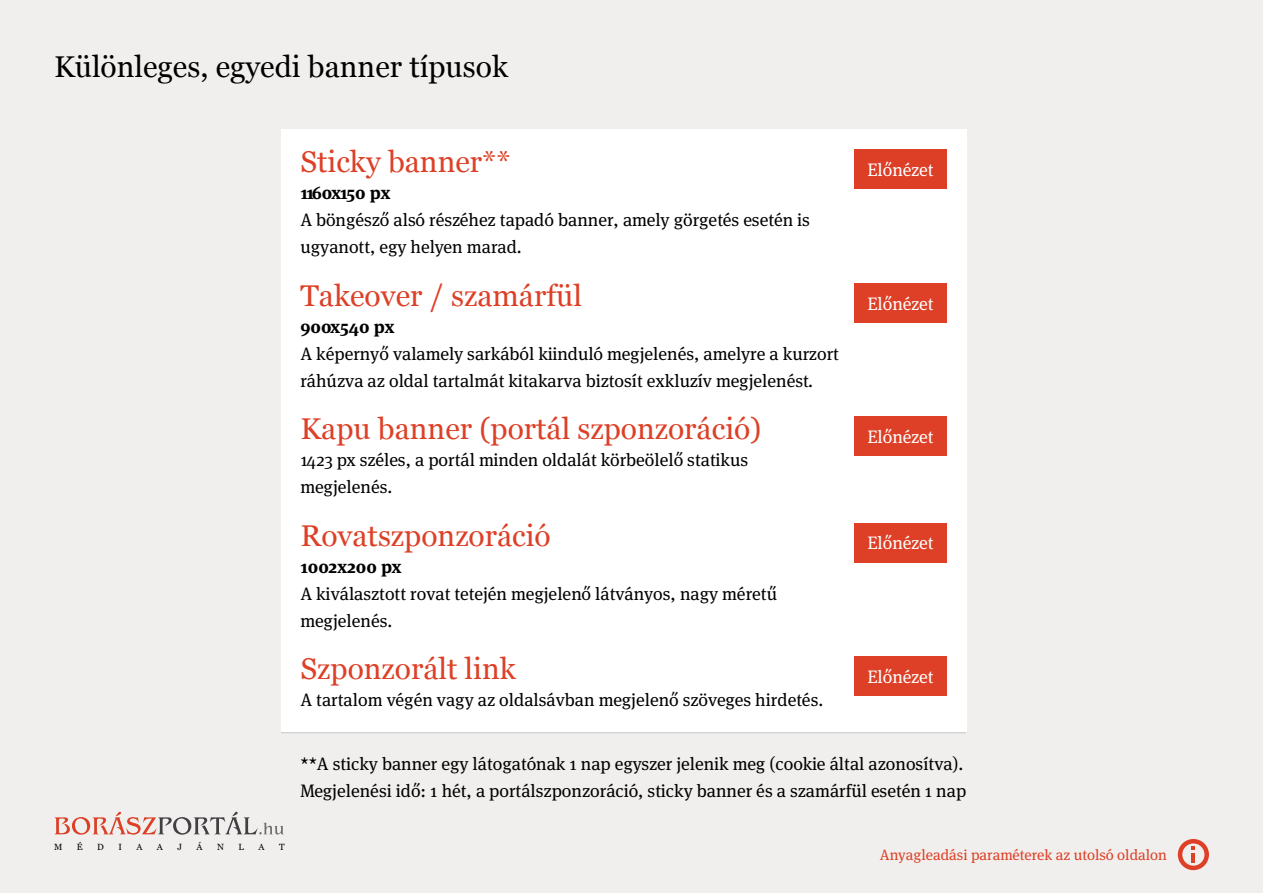
<style>
.page{position:relative;width:1263px;height:893px;background:#f1efed}
.page>*{position:absolute;margin:0;border:0;box-sizing:border-box;transform-origin:0 0}
.t1{font:30px "Georgia";color:#dd4026}
.t2{font:30px "Georgia";color:#000}
.t3{font:18px/27px "FF Meta Serif Pro";color:#000}
.t4{font:18px "FF Meta Serif Pro";color:#fff}
.t5{font:700 18px "FF Meta Serif Pro";color:#000}
.t6{font:700 18px "FF Meta Serif Pro";letter-spacing:-.06em;color:#000}
.t7{font:15px "FF Meta Serif Pro";color:#dd4026}
.t8{font:9px "Georgia";color:#000}
</style>
<div class="page">
<svg style="left:54px;top:812px;width:230px;height:23px"></svg>
<div style="left:281px;top:129px;width:685px;height:604px;background:#fff"></div>
<div style="left:855px;top:150px;width:92px;height:39px;background:#dc3f26"></div>
<div style="left:855px;top:283px;width:92px;height:39px;background:#dd4026"></div>
<div style="left:855px;top:416px;width:92px;height:40px;background:#dd4026"></div>
<div style="left:855px;top:523px;width:92px;height:39px;background:#dd4026"></div>
<div style="left:1178px;top:839px;width:31px;height:31px;border:4px solid #dd4026;border-radius:50%"></div>
<hr style="left:1191px;top:853px;width:4px;height:10px;background:#dd4026">
<svg style="left:1191px;top:846px;width:4px;height:4px"></svg>
<div style="left:855px;top:656px;width:92px;height:40px;background:#dd4026"></div>
<hr style="left:281px;top:732px;width:685px;height:1px;background:#cdcfd1">
<h1 class="t2" style="left:54px;top:48px;width:456px">Különleges, egyedi banner típusok</h1>
<h1 class="t1" style="left:300px;top:144px;width:212px">Sticky banner**</h1>
<p class="t6" style="left:300px;top:179px;width:92px">1160x150 px</p>
<p class="t3" style="left:300px;top:206px;width:511px">A böngésző alsó részéhez tapadó banner, amely görgetés esetén is ugyanott, egy helyen marad.</p>
<h1 class="t1" style="left:300px;top:277px;width:283px">Takeover / szamárfül</h1>
<p class="t5" style="left:300px;top:312px;width:96px">900x540 px</p>
<p class="t3" style="left:300px;top:339px;width:540px">A képernyő valamely sarkából kiinduló megjelenés, amelyre a kurzort ráhúzva az oldal tartalmát kitakarva biztosít exkluzív megjelenést.</p>
<h1 class="t1" style="left:300px;top:411px;width:463px">Kapu banner (portál szponzoráció)</h1>
<p class="t3" style="left:300px;top:446px;width:449px">1423 px széles, a portál minden oldalát körbeölelő statikus megjelenés.</p>
<h1 class="t1" style="left:300px;top:517px;width:252px">Rovatszponzoráció</h1>
<p class="t5" style="left:300px;top:552px;width:103px">1002x200 px</p>
<p class="t3" style="left:300px;top:579px;width:478px">A kiválasztott rovat tetején megjelenő látványos, nagy méretű megjelenés.</p>
<h1 class="t1" style="left:300px;top:651px;width:217px">Szponzorált link</h1>
<p class="t3" style="left:300px;top:685px;width:524px">A tartalom végén vagy az oldalsávban megjelenő szöveges hirdetés.</p>
<p class="t4" style="left:867px;top:157px;width:68px">Előnézet</p>
<p class="t4" style="left:867px;top:290px;width:68px">Előnézet</p>
<p class="t4" style="left:867px;top:424px;width:68px">Előnézet</p>
<p class="t4" style="left:867px;top:530px;width:68px">Előnézet</p>
<p class="t4" style="left:867px;top:664px;width:68px">Előnézet</p>
<p class="t3" style="left:300px;top:749px;width:667px">**A sticky banner egy látogatónak 1 nap egyszer jelenik meg (cookie által azonosítva).<br>Megjelenési idő: 1 hét, a portálszponzoráció, sticky banner és a szamárfül esetén 1 nap</p>
<p class="t8" style="left:54px;top:841px;width:10px">M</p>
<p class="t8" style="left:77px;top:841px;width:7px">é</p>
<p class="t8" style="left:97px;top:841px;width:8px">d</p>
<p class="t8" style="left:118px;top:841px;width:5px">i</p>
<p class="t8" style="left:136px;top:841px;width:8px">a</p>
<p class="t8" style="left:157px;top:841px;width:8px">a</p>
<p class="t8" style="left:177px;top:841px;width:6px">j</p>
<p class="t8" style="left:197px;top:841px;width:8px">á</p>
<p class="t8" style="left:217px;top:841px;width:8px">n</p>
<p class="t8" style="left:239px;top:841px;width:7px">l</p>
<p class="t8" style="left:258px;top:841px;width:8px">a</p>
<p class="t8" style="left:279px;top:841px;width:7px">t</p>
<p class="t7" style="left:880px;top:844px;width:289px">Anyagleadási paraméterek az utolsó oldalon</p>
</div>
